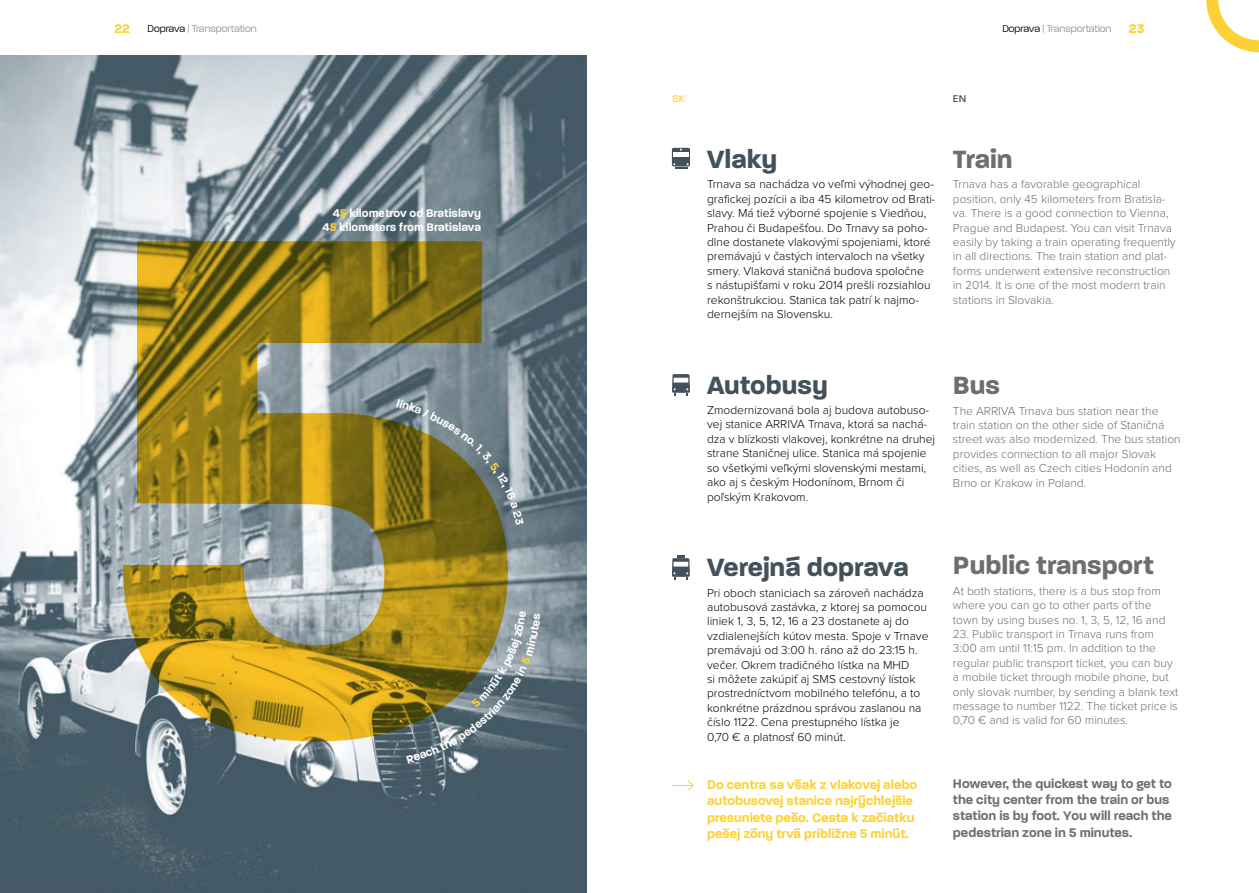
<style>
.page{position:relative;width:1259px;height:893px;background:#fff}
.page>*{position:absolute;margin:0;border:0;box-sizing:border-box;transform-origin:0 0}
.t1{font:700 27px "Paralucent";color:#43525a}
.t2{font:700 27px "Paralucent";color:#6d6e71}
.t3{font:600 13.5px/16.2px "Paralucent";color:#fbd136}
.t4{font:600 13.5px/16.2px "Paralucent";color:#6d6e71}
.t5{font:700 13.5px "Paralucent";color:#fbd136}
.t6{font:300 12px/14.4px "Proxima Nova";color:#000}
.t7{font:300 12px/14.4px "Proxima Nova";color:#6d6e71}
.t8{font:600 12px/14.4px "Paralucent";color:#fff;text-align:right}
.t9{font:300 10.5px "Paralucent";color:#939598}
.t10{font:500 10.5px "Paralucent";color:#fbd136}
.t11{font:500 10.5px "Paralucent";color:#43525a}
.s1{color:#000}
.s2{color:#fbd136}
</style>
<div class="page">
<div style="left:672px;top:148px;width:18px;height:19px;background:#43525a;border-radius:2px"></div>
<svg style="left:673px;top:149px;width:15px;height:8px"></svg>
<svg style="left:673px;top:163px;width:15px;height:6px"></svg>
<svg style="left:672px;top:374px;width:18px;height:22px"></svg>
<svg style="left:672px;top:555px;width:18px;height:25px"></svg>
<svg style="left:672px;top:780px;width:22px;height:11px"></svg>
<img style="left:0;top:55px;width:587px;height:838px">
<svg style="left:123px;top:241px;width:385px;height:500px;background:#9c8e48"></svg>
<svg style="left:1206px;top:0;width:53px;height:52px"></svg>
<svg style="left:406px;top:611px;width:135px;height:152px;background:#7b7c5a"></svg>
<svg style="left:396px;top:399px;width:128px;height:126px;background:#767856"></svg>
<p class="t5" style="left:115px;top:21px;width:17px">22</p>
<p class="t9" style="left:147px;top:23px;width:111px"><span class="s1">Doprava</span> | Transportation</p>
<p class="t9" style="left:1002px;top:23px;width:111px"><span class="s1">Doprava</span> | Transportation</p>
<p class="t5" style="left:1129px;top:21px;width:17px">23</p>
<p class="t8" style="left:323px;top:206px;width:160px">4<span class="s2">5</span> kilometrov od Bratislavy<br>4<span class="s2">5</span> kilometers from Bratislava</p>
<p class="t10" style="left:672px;top:92px;width:14px">SK</p>
<p class="t11" style="left:953px;top:92px;width:15px">EN</p>
<h1 class="t1" style="left:707px;top:143px;width:72px">Vlaky</h1>
<p class="t6" style="left:707px;top:177px;width:230px">Trnava sa nachádza vo veľmi výhodnej geo&shy;grafickej pozícii a iba 45 kilometrov od Brati&shy;slavy. Má tiež výborné spojenie s Viedňou, Prahou či Budapešťou. Do Trnavy sa poho&shy;dlne dostanete vlakovými spojeniami, ktoré premávajú v častých intervaloch na všetky smery. Vlaková staničná budova spoločne<br>s nástupišťami v roku 2014 prešli rozsiahlou rekonštrukciou. Stanica tak patrí k najmo&shy;dernejším na Slovensku.</p>
<h1 class="t2" style="left:953px;top:143px;width:61px">Train</h1>
<p class="t7" style="left:953px;top:177px;width:224px">Trnava has a favorable geographical position, only 45 kilometers from Bratisla&shy;va. There is a good connection to Vienna, Prague and Budapest. You can visit Trnava easily by taking a train operating frequently in all directions. The train station and plat&shy;forms underwent extensive reconstruction in 2014. It is one of the most modern train stations in Slovakia.</p>
<h1 class="t1" style="left:707px;top:369px;width:122px">Autobusy</h1>
<p class="t6" style="left:707px;top:402px;width:229px">Zmodernizovaná bola aj budova autobuso&shy;vej stanice ARRIVA Trnava, ktorá sa nachá&shy;dza v blízkosti vlakovej, konkrétne na druhej strane Staničnej ulice. Stanica má spojenie so všetkými veľkými slovenskými mestami, ako aj s českým Hodonínom, Brnom či poľským Krakovom.</p>
<h1 class="t2" style="left:953px;top:369px;width:49px">Bus</h1>
<p class="t7" style="left:953px;top:403px;width:229px">The ARRIVA Trnava bus station near the train station on the other side of Staničná street was also modernized. The bus station provides connection to all major Slovak cities, as well as Czech cities Hodonín and Brno or Krakow in Poland.</p>
<h1 class="t1" style="left:707px;top:551px;width:203px">Verejná doprava</h1>
<p class="t6" style="left:707px;top:585px;width:223px">Pri oboch staniciach sa zároveň nachádza autobusová zastávka, z ktorej sa pomocou liniek 1, 3, 5, 12, 16 a 23 dostanete aj do vzdialenejších kútov mesta. Spoje v Trnave premávajú od 3:00 h. ráno až do 23:15 h. večer. Okrem tradičného lístka na MHD<br>si môžete zakúpiť aj SMS cestovný lístok prostredníctvom mobilného telefónu, a to konkrétne prázdnou správou zaslanou na číslo 1122. Cena prestupného lístka je<br>0,70 € a platnosť 60 minút.</p>
<p class="t3" style="left:707px;top:777px;width:212px">Do centra sa však z vlakovej alebo autobusovej stanice najrýchlejšie presuniete pešo. Cesta k začiatku pešej zóny trvá približne 5 minút.</p>
<h1 class="t2" style="left:953px;top:549px;width:202px">Public transport</h1>
<p class="t7" style="left:953px;top:583px;width:214px">At both stations, there is a bus stop from where you can go to other parts of the town by using buses no. 1, 3, 5, 12, 16 and</p>
<p class="t7" style="left:953px;top:626px;width:227px">23. Public transport in Trnava runs from 3:00 am until 11:15 pm. In addition to the regular public transport ticket, you can buy a mobile ticket through mobile phone, but only slovak number, by sending a blank text message to number 1122. The ticket price is 0,70 € and is valid for 60 minutes.</p>
<p class="t4" style="left:953px;top:775px;width:220px">However, the quickest way to get to the city center from the train or bus station is by foot. You will reach the pedestrian zone in 5 minutes.</p>
</div>
